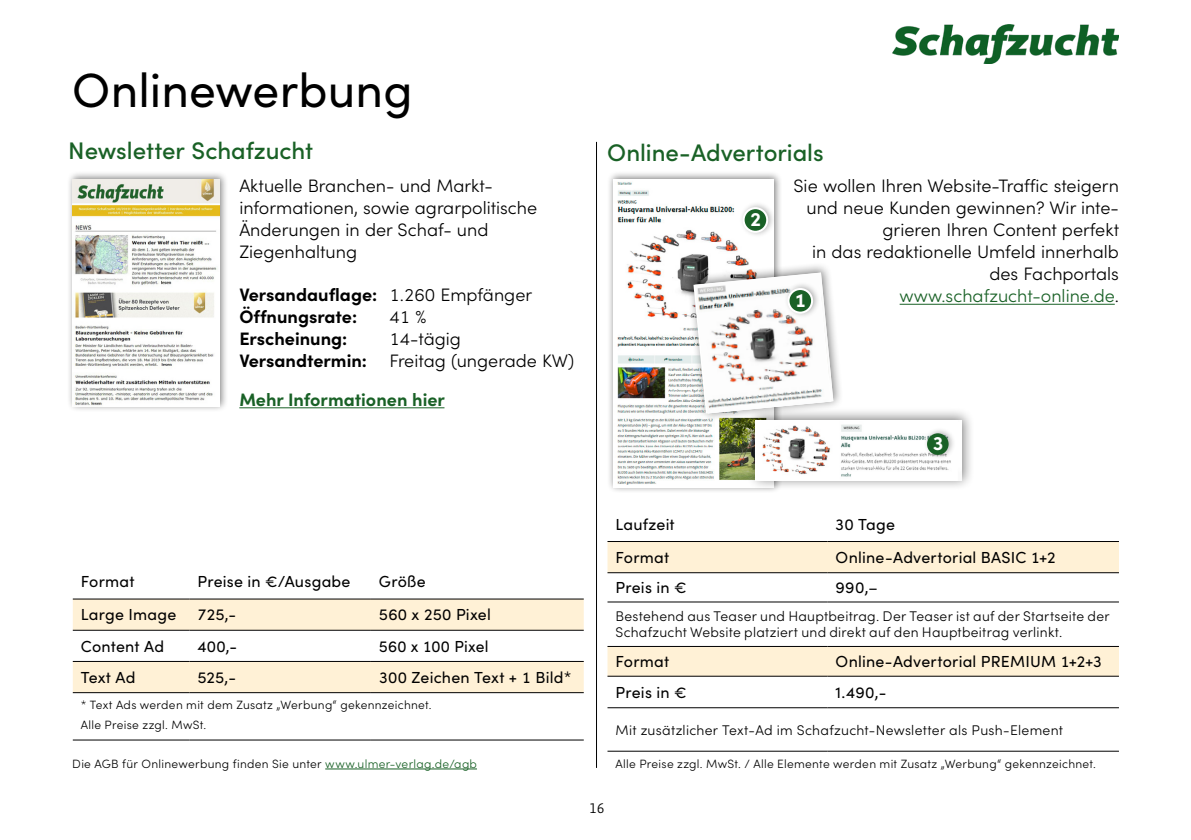
<style>
.page{position:relative;width:1191px;height:840px;background:#fff}
.page>*{position:absolute;margin:0;border:0;box-sizing:border-box;transform-origin:0 0}
._04_Überschrift_nich{font:48px "Sofia Pro";color:#000}
._02_Subhead{font:500 24px "Sofia Pro";letter-spacing:-.005em;color:#196126}
._02_Subhead-2{font:700 19.6px "Sofia Pro";color:#fff}
._00_Grundschrift{font:300 18px/22px "Sofia Pro";color:#000;text-align:right}
._00_Grundschrift-2{font:700 18px "Sofia Pro";color:#000}
._00_Grundschrift-3{font:700 18px "Sofia Pro";color:#196126}
._00_Grundschrift_Tab{font:16px "Sofia Pro";letter-spacing:.015em;color:#000}
._01_Zwischenüberschr{font:16px "Sofia Pro";letter-spacing:.015em;color:#000}
.t1{font:300 16px "UV Profile Tab";color:#000}
.Grundschrift_klein{font:300 14px/16px "Sofia Pro";letter-spacing:.02em;color:#000}
.Fußnote_6pt{font:300 12px "Sofia Pro";letter-spacing:.025em;color:#000}
.s1{font-weight:300}
.s2{font-weight:700}
.s3{color:#196126}
</style>
<div class="page">
<img style="left:892px;top:24px;width:227px;height:40px">
<hr style="left:596px;top:142px;width:1px;height:625px;background:#000">
<div style="left:73px;top:599px;width:511px;height:93px;background:#fff1d6"></div>
<svg style="left:73px;top:630px;width:511px;height:30px"></svg>
<hr style="left:73px;top:660px;width:116px;height:1px;background:#000">
<hr style="left:189px;top:660px;width:182px;height:1px;background:#000">
<hr style="left:371px;top:660px;width:213px;height:1px;background:#000">
<hr style="left:73px;top:692px;width:116px;height:1px;background:#000">
<hr style="left:189px;top:692px;width:182px;height:1px;background:#000">
<hr style="left:371px;top:692px;width:213px;height:1px;background:#000">
<hr style="left:73px;top:739px;width:116px;height:1px;background:#000">
<hr style="left:189px;top:739px;width:182px;height:1px;background:#000">
<hr style="left:371px;top:739px;width:213px;height:1px;background:#000">
<hr style="left:73px;top:598px;width:116px;height:1px;background:#000">
<hr style="left:189px;top:598px;width:182px;height:1px;background:#000">
<hr style="left:371px;top:598px;width:213px;height:1px;background:#000">
<hr style="left:73px;top:629px;width:116px;height:1px;background:#000">
<hr style="left:189px;top:629px;width:182px;height:1px;background:#000">
<hr style="left:371px;top:629px;width:213px;height:1px;background:#000">
<div style="left:66px;top:171px;width:162px;height:241px;background:#000;opacity:.5"></div>
<img style="left:73px;top:179px;width:146px;height:227px">
<hr style="left:325px;top:768px;width:152px;height:1px;background:#196126">
<hr style="left:239px;top:407px;width:205px;height:1px;background:#196126">
<svg style="left:607px;top:542px;width:512px;height:133px"></svg>
<hr style="left:607px;top:572px;width:220px;height:1px;background:#000">
<hr style="left:827px;top:572px;width:292px;height:1px;background:#000">
<hr style="left:607px;top:601px;width:220px;height:1px;background:#000">
<hr style="left:827px;top:601px;width:292px;height:1px;background:#000">
<hr style="left:607px;top:675px;width:220px;height:1px;background:#000">
<hr style="left:827px;top:675px;width:292px;height:1px;background:#000">
<hr style="left:607px;top:707px;width:220px;height:1px;background:#000">
<hr style="left:827px;top:707px;width:292px;height:1px;background:#000">
<hr style="left:607px;top:750px;width:220px;height:1px;background:#000">
<hr style="left:827px;top:750px;width:292px;height:1px;background:#000">
<hr style="left:607px;top:541px;width:220px;height:1px;background:#000">
<hr style="left:827px;top:541px;width:292px;height:1px;background:#000">
<hr style="left:607px;top:645px;width:220px;height:1px;background:#000">
<hr style="left:827px;top:645px;width:292px;height:1px;background:#000">
<hr style="left:899px;top:303px;width:215px;height:1px;background:#196126">
<div style="left:606px;top:171px;width:176px;height:322px;background:#000;opacity:.5"></div>
<img style="left:613px;top:179px;width:157px;height:308px">
<div style="left:746px;top:406px;width:229px;height:84px;background:#000;opacity:.5"></div>
<img style="left:755px;top:420px;width:206px;height:60px">
<div style="left:739px;top:200px;width:37px;height:38px;background:#000;opacity:.3"></div>
<div style="left:743px;top:208px;width:24px;height:24px;background:#196126;border-radius:50%"></div>
<div style="left:742px;top:207px;width:26px;height:26px;border:2px solid #fff;border-radius:50%"></div>
<div style="left:923px;top:426px;width:33px;height:33px;background:#000;opacity:.3"></div>
<div style="left:927px;top:433px;width:21px;height:21px;background:#196126;border-radius:50%"></div>
<div style="left:686px;top:262px;width:158px;height:159px;background:#000;opacity:.5"></div>
<svg style="left:693px;top:272px;width:140px;height:141px"></svg>
<img style="left:696px;top:285px;width:134px;height:128px">
<div style="left:783px;top:281px;width:38px;height:37px;background:#000;opacity:.3"></div>
<div style="left:788px;top:289px;width:24px;height:23px;background:#196126;border-radius:50%"></div>
<div style="left:787px;top:288px;width:26px;height:25px;border:2px solid #fff;border-radius:50%"></div>
<p class="_04_Überschrift_nich" style="left:72px;top:55px;width:342px">Onlinewerbung</p>
<p class="_02_Subhead" style="left:68px;top:133px;width:246px">Newsletter Schafzucht</p>
<p class="_00_Grundschrift" style="left:239px;top:174px;width:299px;text-align:left">Aktuelle Branchen- und Markt&shy;informationen, sowie agrarpolitische<br>Änderungen in der Schaf- und<br>Ziegenhaltung</p>
<p class="_00_Grundschrift-2" style="left:239px;top:280px;width:294px">Versandauflage: <span class="s1">1.260 Empfänger</span></p>
<p class="_00_Grundschrift-2" style="left:239px;top:302px;width:119px">Öffnungsrate:</p>
<p class="_00_Grundschrift" style="left:389px;top:304px;width:38px">41 %</p>
<p class="_00_Grundschrift-2" style="left:239px;top:324px;width:110px">Erscheinung:</p>
<p class="_00_Grundschrift" style="left:389px;top:326px;width:73px">14-tägig</p>
<p class="_00_Grundschrift" style="left:239px;top:348px;width:336px"><span class="s2">Versandtermin:</span> Freitag (ungerade KW)</p>
<p class="_00_Grundschrift-3" style="left:239px;top:385px;width:207px">Mehr Informationen hier</p>
<p class="_02_Subhead" style="left:607px;top:134px;width:218px">Online-Advertorials</p>
<p class="_02_Subhead-2" style="left:750px;top:204px;width:13px">2</p>
<p class="_00_Grundschrift" style="left:793px;top:174px;width:327px">Sie wollen Ihren Website-Traffic steigern und neue Kunden gewinnen? Wir inte&shy;grieren Ihren Content perfekt<br>in das redaktionelle Umfeld innerhalb des Fachportals <span class="s3">www.schafzucht-online.de</span>.</p>
<p class="_02_Subhead-2" style="left:795px;top:285px;width:13px">1</p>
<p class="_02_Subhead-2" style="left:932px;top:428px;width:13px">3</p>
<p class="_00_Grundschrift_Tab" style="left:81px;top:569px;width:55px">Format</p>
<p class="_00_Grundschrift_Tab" style="left:197px;top:569px;width:155px">Preise in €/Ausgabe</p>
<p class="_00_Grundschrift_Tab" style="left:379px;top:569px;width:48px">Größe</p>
<p class="_00_Grundschrift_Tab" style="left:81px;top:602px;width:97px">Large Image</p>
<p class="_00_Grundschrift_Tab" style="left:197px;top:602px;width:40px">725,-</p>
<p class="_00_Grundschrift_Tab" style="left:379px;top:602px;width:113px">560 x 250 Pixel</p>
<p class="_00_Grundschrift_Tab" style="left:81px;top:634px;width:85px">Content Ad</p>
<p class="_00_Grundschrift_Tab" style="left:197px;top:634px;width:41px">400,-</p>
<p class="_00_Grundschrift_Tab" style="left:379px;top:634px;width:111px">560 x 100 Pixel</p>
<p class="_00_Grundschrift_Tab" style="left:81px;top:665px;width:56px">Text Ad</p>
<p class="_00_Grundschrift_Tab" style="left:197px;top:665px;width:40px">525,-</p>
<p class="_00_Grundschrift_Tab" style="left:379px;top:665px;width:194px">300 Zeichen Text + 1 Bild*</p>
<p class="Fußnote_6pt" style="left:81px;top:696px;width:352px">* Text Ads werden mit dem Zusatz „Werbung“ gekennzeichnet.</p>
<p class="Fußnote_6pt" style="left:81px;top:715px;width:127px">Alle Preise zzgl. MwSt.</p>
<p class="Fußnote_6pt" style="left:72px;top:754px;width:406px">Die AGB für Onlinewerbung finden Sie unter <span class="s3">www.ulmer-verlag.de/agb</span></p>
<p class="_01_Zwischenüberschr" style="left:615px;top:512px;width:61px">Laufzeit</p>
<p class="_01_Zwischenüberschr" style="left:835px;top:512px;width:61px">30 Tage</p>
<p class="_01_Zwischenüberschr" style="left:615px;top:545px;width:55px">Format</p>
<p class="_00_Grundschrift_Tab" style="left:835px;top:545px;width:222px">Online-Advertorial BASIC 1+2</p>
<p class="_01_Zwischenüberschr" style="left:615px;top:575px;width:73px">Preis in €</p>
<p class="_00_Grundschrift_Tab" style="left:835px;top:575px;width:44px">990,–</p>
<p class="Grundschrift_klein" style="left:615px;top:607px;width:495px">Bestehend aus Teaser und Hauptbeitrag. Der Teaser ist auf der Startseite der<br>Schafzucht Website platziert und direkt auf den Hauptbeitrag verlinkt.</p>
<p class="_01_Zwischenüberschr" style="left:615px;top:649px;width:55px">Format</p>
<p class="_00_Grundschrift_Tab" style="left:835px;top:649px;width:268px">Online-Advertorial PREMIUM 1+2+3</p>
<p class="_01_Zwischenüberschr" style="left:615px;top:680px;width:73px">Preis in €</p>
<p class="_00_Grundschrift_Tab" style="left:835px;top:680px;width:52px">1.490,-</p>
<p class="Grundschrift_klein" style="left:615px;top:720px;width:449px">Mit zusätzlicher Text-Ad im Schafzucht-Newsletter als Push-Element</p>
<p class="Fußnote_6pt" style="left:615px;top:754px;width:482px">Alle Preise zzgl. MwSt. / Alle Elemente werden mit Zusatz „Werbung“ gekennzeichnet.</p>
<p class="t1" style="left:589px;top:799px;width:17px">16</p>
</div>
